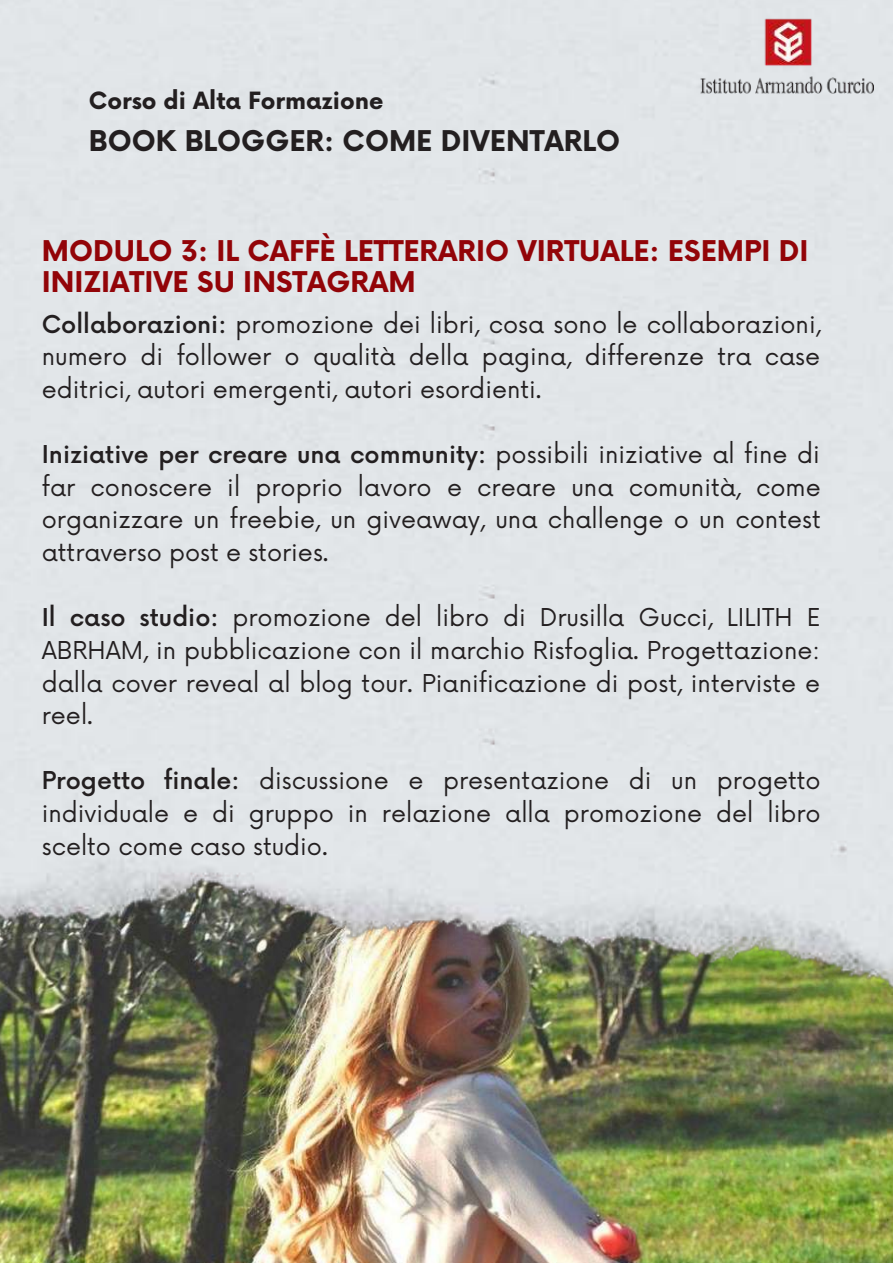
<style>
.page{position:relative;width:893px;height:1264px;background:#fff}
.page>*{position:absolute;margin:0;border:0;box-sizing:border-box;transform-origin:0 0}
.t1{font:700 27.9px/31.5px "Now";color:#920408}
.t2{font:700 27.9px "Now";color:#231f20}
.t3{font:24px/32.5px "Now";color:#231f20;text-align:justify}
.t4{font:700 23.25px "Now";color:#231f20}
.s1{font-weight:500}
</style>
<div class="page">
<img style="left:0;top:1096px;width:892px;height:166px">
<img style="left:0;top:0;width:892px;height:1096px">
<img style="left:700px;top:4px;width:173px;height:114px">
<p class="t4" style="left:89px;top:84px;width:296px">Corso di Alta Formazione</p>
<p class="t2" style="left:89px;top:120px;width:532px">BOOK BLOGGER: COME DIVENTARLO</p>
<p class="t1" style="left:42px;top:234px;width:768px">MODULO 3: IL CAFFÈ LETTERARIO VIRTUALE: ESEMPI DI<br>INIZIATIVE SU INSTAGRAM</p>
<p class="t3" style="left:42px;top:306px;width:780px"><span class="s1">Collaborazioni:</span> promozione dei libri, cosa sono le collaborazioni, numero di follower o qualità della pagina, differenze tra case editrici, autori emergenti, autori esordienti.</p>
<p class="t3" style="left:42px;top:436px;width:780px"><span class="s1">Iniziative per creare una community:</span> possibili iniziative al fine di far conoscere il proprio lavoro e creare una comunità, come organizzare un freebie, un giveaway, una challenge o un contest attraverso post e stories.</p>
<p class="t3" style="left:42px;top:599px;width:780px"><span class="s1">Il caso studio:</span> promozione del libro di Drusilla Gucci, LILITH E ABRHAM, in pubblicazione con il marchio Risfoglia. Progettazione: dalla cover reveal al blog tour. Pianificazione di post, interviste e reel.</p>
<p class="t3" style="left:42px;top:762px;width:780px"><span class="s1">Progetto finale:</span> discussione e presentazione di un progetto individuale e di gruppo in relazione alla promozione del libro scelto come caso studio.</p>
</div>
